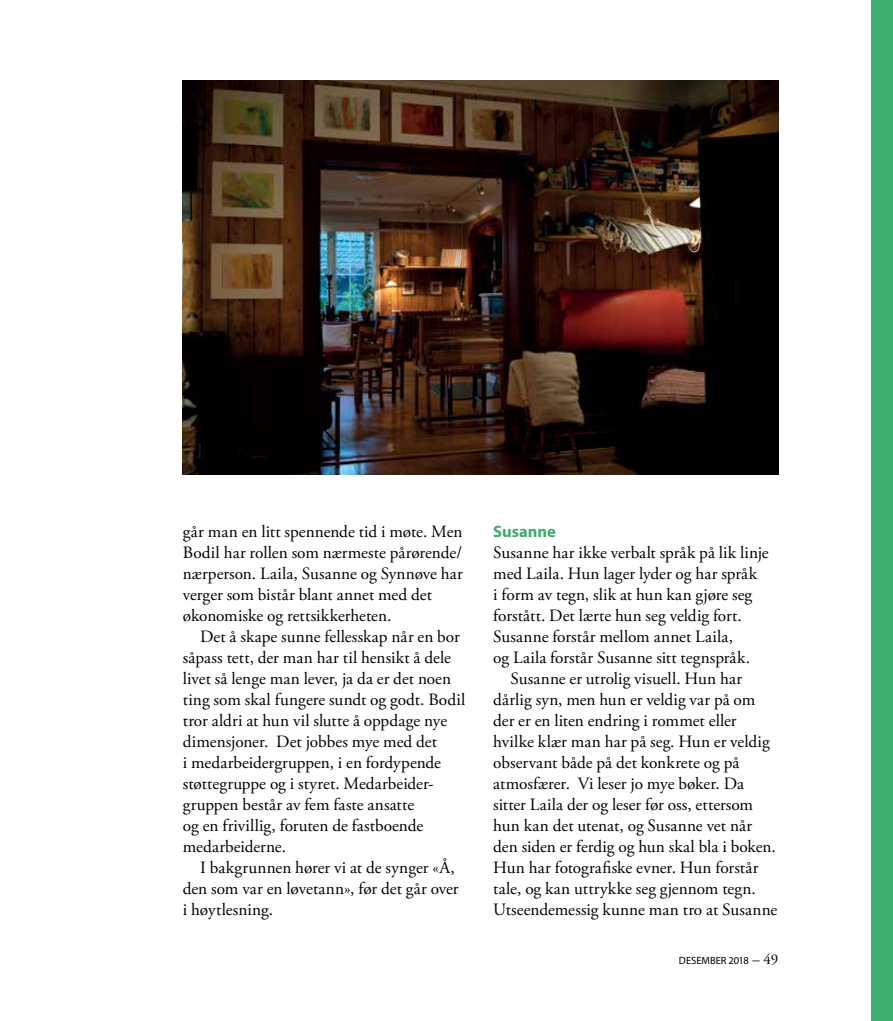
<style>
.page{position:relative;width:893px;height:1021px;background:#fff}
.page>*{position:absolute;margin:0;border:0;box-sizing:border-box;transform-origin:0 0}
.t1{font:17.25px/21px "Adobe Garamond Pro";color:#000}
.t2{font:700 16.5px "Myriad Pro";color:#3dad70}
.t3{font:10.5px "Myriad Pro";color:#000}
.s1{font-family:"Adobe Garamond Pro";font-size:15px}
</style>
<div class="page">
<img style="left:183px;top:80px;width:595px;height:394px">
<div style="left:872px;top:0;width:21px;height:1020px;background:#3dad70"></div>
<p class="t1" style="left:183px;top:522px;width:282px">går man en litt spennende tid i møte. Men Bodil har rollen som nærmeste pårørende/ nærperson. Laila, Susanne og Synnøve har verger som bistår blant annet med det økonomiske og rettsikkerheten.</p>
<p class="t1" style="left:183px;top:627px;width:284px;text-indent:17px">Det å skape sunne fellesskap når en bor såpass tett, der man har til hensikt å dele livet så lenge man lever, ja da er det noen ting som skal fungere sundt og godt. Bodil tror aldri at hun vil slutte å oppdage nye dimensjoner. Det jobbes mye med det<br>i medarbeidergruppen, i en fordypende støttegruppe og i styret. Medarbeider&shy;gruppen består av fem faste ansatte<br>og en frivillig, foruten de fastboende medarbeiderne.</p>
<p class="t1" style="left:183px;top:858px;width:277px;text-indent:17px">I bakgrunnen hører vi at de synger «Å, den som var en løvetann», før det går over i høytlesning.</p>
<p class="t2" style="left:493px;top:521px;width:64px">Susanne</p>
<p class="t1" style="left:493px;top:543px;width:277px">Susanne har ikke verbalt språk på lik linje</p>
<p class="t1" style="left:493px;top:564px;width:265px">med Laila. Hun lager lyder og har språk</p>
<p class="t1" style="left:493px;top:585px;width:261px">i form av tegn, slik at hun kan gjøre seg</p>
<p class="t1" style="left:493px;top:606px;width:250px">forstått. Det lærte hun seg veldig fort.</p>
<p class="t1" style="left:493px;top:627px;width:241px">Susanne forstår mellom annet Laila,</p>
<p class="t1" style="left:493px;top:648px;width:258px">og Laila forstår Susanne sitt tegnspråk.</p>
<p class="t1" style="left:510px;top:669px;width:233px">Susanne er utrolig visuell. Hun har</p>
<p class="t1" style="left:493px;top:690px;width:264px">dårlig syn, men hun er veldig var på om</p>
<p class="t1" style="left:493px;top:711px;width:245px">der er en liten endring i rommet eller</p>
<p class="t1" style="left:493px;top:732px;width:278px">hvilke klær man har på seg. Hun er veldig</p>
<p class="t1" style="left:493px;top:753px;width:248px">observant både på det konkrete og på</p>
<p class="t1" style="left:493px;top:774px;width:252px">atmosfærer. Vi leser jo mye bøker. Da</p>
<p class="t1" style="left:493px;top:795px;width:261px">sitter Laila der og leser før oss, ettersom</p>
<p class="t1" style="left:493px;top:816px;width:260px">hun kan det utenat, og Susanne vet når</p>
<p class="t1" style="left:493px;top:837px;width:284px">den siden er ferdig og hun skal bla i boken.</p>
<p class="t1" style="left:493px;top:858px;width:267px">Hun har fotografiske evner. Hun forstår</p>
<p class="t1" style="left:493px;top:879px;width:264px">tale, og kan uttrykke seg gjennom tegn.</p>
<p class="t1" style="left:493px;top:900px;width:286px">Utseendemessig kunne man tro at Susanne</p>
<p class="t3" style="left:679px;top:953px;width:101px">DESEMBER 2018 <span class="s1">– 49</span></p>
</div>
